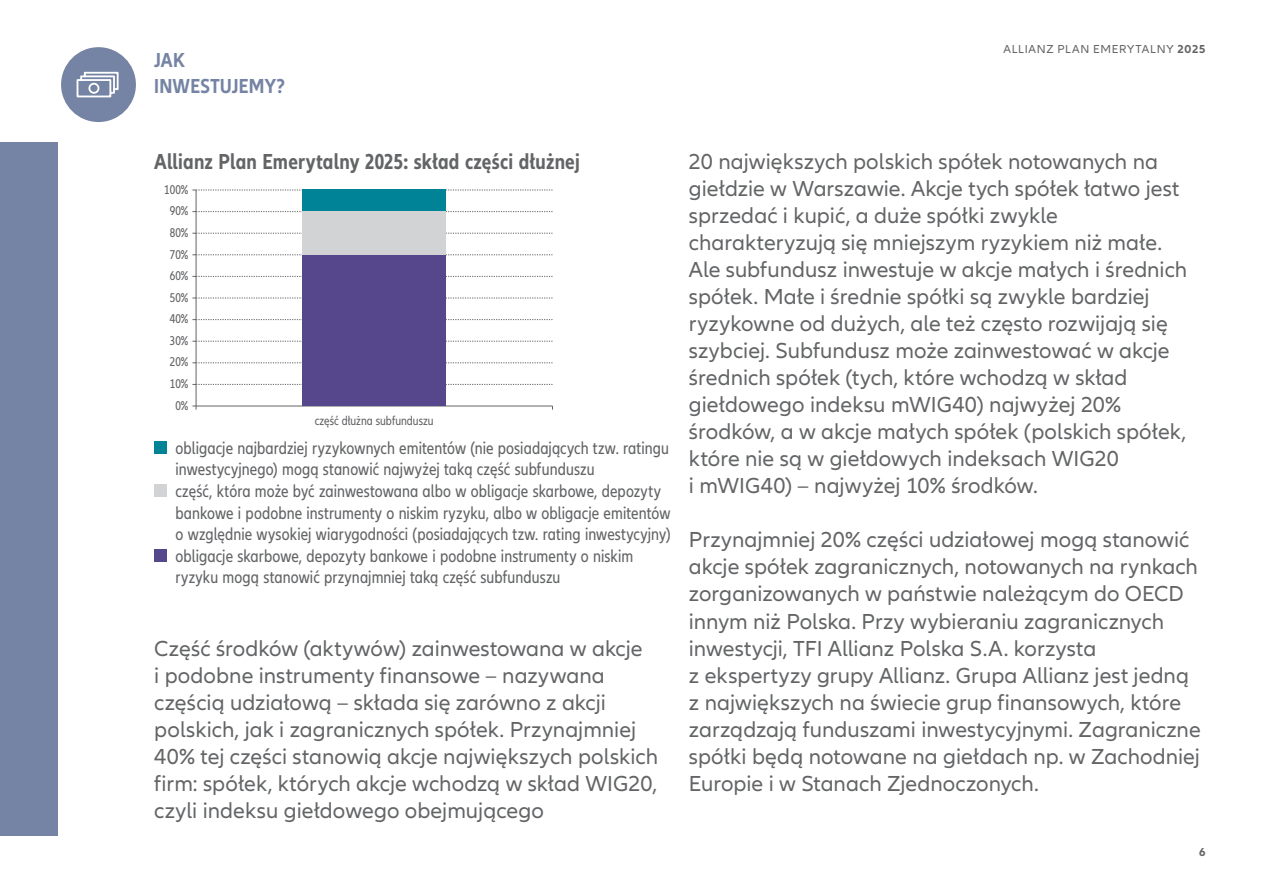
<style>
.page{position:relative;width:1263px;height:893px;background:#fff}
.page>*{position:absolute;margin:0;border:0;box-sizing:border-box;transform-origin:0 0}
.t1{font:22.5px/27px "Allianz Neo";color:#636466}
.t2{font:700 condensed 22.5px "Allianz Neo";letter-spacing:.01em;color:#636466}
.t3{font:700 condensed 21px/25.2px "Allianz Neo";letter-spacing:.005em;color:#7584a4}
.t4{font:condensed 18px/21.6px "Allianz Neo";letter-spacing:.005em;color:#636466}
.t5{font:condensed 13.2px "Allianz Neo";color:#636466}
.t6{font:12px "Allianz Neo";letter-spacing:.06em;color:#636466}
.t7{font:700 12px "Allianz Neo";color:#636466}
.s1{font-weight:700}
</style>
<div class="page">
<div style="left:59px;top:45px;width:79px;height:79px;background:#7584a4;border-radius:50%"></div>
<div style="left:57px;top:44px;width:83px;height:82px;border:4px solid #fff;border-radius:50%"></div>
<svg style="left:76px;top:71px;width:43px;height:27px"></svg>
<hr style="left:196px;top:190px;width:1px;height:216px;background:#636466">
<svg style="left:192px;top:384px;width:360px;height:1px"></svg>
<svg style="left:192px;top:362px;width:360px;height:2px"></svg>
<svg style="left:192px;top:341px;width:360px;height:1px"></svg>
<svg style="left:192px;top:319px;width:360px;height:1px"></svg>
<svg style="left:192px;top:298px;width:360px;height:1px"></svg>
<svg style="left:192px;top:276px;width:360px;height:1px"></svg>
<svg style="left:192px;top:254px;width:360px;height:2px"></svg>
<svg style="left:192px;top:233px;width:360px;height:1px"></svg>
<svg style="left:192px;top:211px;width:360px;height:1px"></svg>
<svg style="left:192px;top:190px;width:360px;height:1px"></svg>
<hr style="left:196px;top:406px;width:356px;height:1px;background:#636466">
<div style="left:302px;top:254px;width:144px;height:151px;background:#56478c"></div>
<div style="left:302px;top:211px;width:144px;height:43px;background:#d1d3d4"></div>
<div style="left:302px;top:189px;width:144px;height:22px;background:#008397"></div>
<div style="left:154px;top:441px;width:13px;height:13px;background:#008397"></div>
<div style="left:154px;top:484px;width:13px;height:13px;background:#d1d3d4"></div>
<div style="left:154px;top:549px;width:13px;height:13px;background:#56478c"></div>
<div style="left:0;top:142px;width:57px;height:694px;background:#7584a4"></div>
<p class="t3" style="left:154px;top:48px;width:132px">JAK<br>INWESTUJEMY?</p>
<p class="t6" style="left:1003px;top:42px;width:204px">ALLIANZ PLAN EMERYTALNY <span class="s1">2025</span></p>
<p class="t2" style="left:154px;top:149px;width:427px">Allianz Plan Emerytalny 2025: skład części dłużnej</p>
<p class="t5" style="left:164px;top:182px;width:26px">100%</p>
<p class="t5" style="left:170px;top:204px;width:20px">90%</p>
<p class="t5" style="left:170px;top:225px;width:20px">80%</p>
<p class="t5" style="left:170px;top:247px;width:20px">70%</p>
<p class="t5" style="left:170px;top:268px;width:20px">60%</p>
<p class="t5" style="left:170px;top:290px;width:20px">50%</p>
<p class="t5" style="left:170px;top:311px;width:20px">40%</p>
<p class="t5" style="left:170px;top:333px;width:20px">30%</p>
<p class="t5" style="left:170px;top:355px;width:20px">20%</p>
<p class="t5" style="left:170px;top:376px;width:20px">10%</p>
<p class="t5" style="left:175px;top:398px;width:15px">0%</p>
<p class="t5" style="left:315px;top:413px;width:120px">część dłużna subfunduszu</p>
<p class="t4" style="left:176px;top:437px;width:497px">obligacje najbardziej ryzykownych emitentów (nie posiadających tzw. ratingu inwestycyjnego) mogą stanowić najwyżej taką część subfunduszu<br>część, która może być zainwestowana albo w obligacje skarbowe, depozyty bankowe i podobne instrumenty o niskim ryzyku, albo w obligacje emitentów o względnie wysokiej wiarygodności (posiadających tzw. rating inwestycyjny) obligacje skarbowe, depozyty bankowe i podobne instrumenty o niskim ryzyku mogą stanowić przynajmniej taką część subfunduszu</p>
<p class="t1" style="left:154px;top:635px;width:505px">Część środków (aktywów) zainwestowana w akcje<br>i podobne instrumenty finansowe – nazywana częścią udziałową – składa się zarówno z akcji polskich, jak i zagranicznych spółek. Przynajmniej 40% tej części stanowią akcje największych polskich firm: spółek, których akcje wchodzą w skład WIG20, czyli indeksu giełdowego obejmującego</p>
<p class="t1" style="left:689px;top:149px;width:500px">20 największych polskich spółek notowanych na giełdzie w Warszawie. Akcje tych spółek łatwo jest sprzedać i kupić, a duże spółki zwykle charakteryzują się mniejszym ryzykiem niż małe.<br>Ale subfundusz inwestuje w akcje małych i średnich spółek. Małe i średnie spółki są zwykle bardziej ryzykowne od dużych, ale też często rozwijają się szybciej. Subfundusz może zainwestować w akcje średnich spółek (tych, które wchodzą w skład giełdowego indeksu mWIG40) najwyżej 20% środków, a w akcje małych spółek (polskich spółek, które nie są w giełdowych indeksach WIG20<br>i mWIG40) – najwyżej 10% środków.</p>
<p class="t1" style="left:689px;top:527px;width:513px">Przynajmniej 20% części udziałowej mogą stanowić akcje spółek zagranicznych, notowanych na rynkach zorganizowanych w państwie należącym do OECD innym niż Polska. Przy wybieraniu zagranicznych inwestycji, TFI Allianz Polska S.A. korzysta<br>z ekspertyzy grupy Allianz. Grupa Allianz jest jedną z największych na świecie grup finansowych, które zarządzają funduszami inwestycyjnymi. Zagraniczne spółki będą notowane na giełdach np. w Zachodniej Europie i w Stanach Zjednoczonych.</p>
<p class="t7" style="left:1199px;top:845px;width:8px">6</p>
</div>
